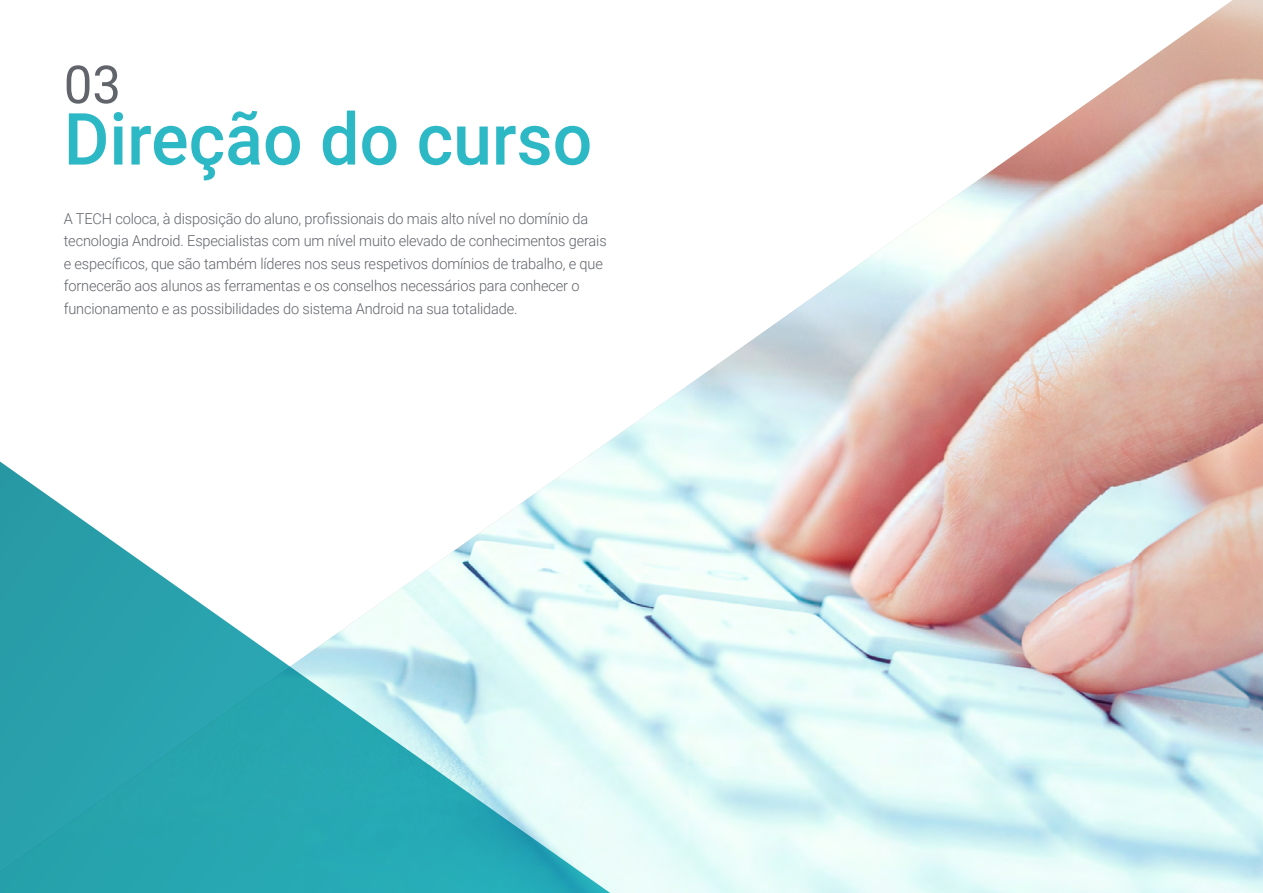
<style>
.page{position:relative;width:1263px;height:893px;background:#fff}
.page>*{position:absolute;margin:0;border:0;box-sizing:border-box;transform-origin:0 0}
.t1{font:500 72px "Roboto";color:#2db8c5}
.t2{font:52.5px "Roboto";color:#61646a}
.t3{font:300 15px/22.5px "Roboto";letter-spacing:-.01em;color:#61646a}
</style>
<div class="page">
<img style="left:602px;top:0;width:661px;height:893px">
<svg style="left:0;top:446px;width:640px;height:447px"></svg>
<h2 class="t2" style="left:64px;top:48px;width:59px">03</h2>
<h1 class="t1" style="left:64px;top:89px;width:530px">Direção do curso</h1>
<p class="t3" style="left:64px;top:207px;width:544px">A TECH coloca, à disposição do aluno, profissionais do mais alto nível no domínio da tecnologia Android. Especialistas com um nível muito elevado de conhecimentos gerais e específicos, que são também líderes nos seus respetivos domínios de trabalho, e que fornecerão aos alunos as ferramentas e os conselhos necessários para conhecer o funcionamento e as possibilidades do sistema Android na sua totalidade.</p>
</div>
